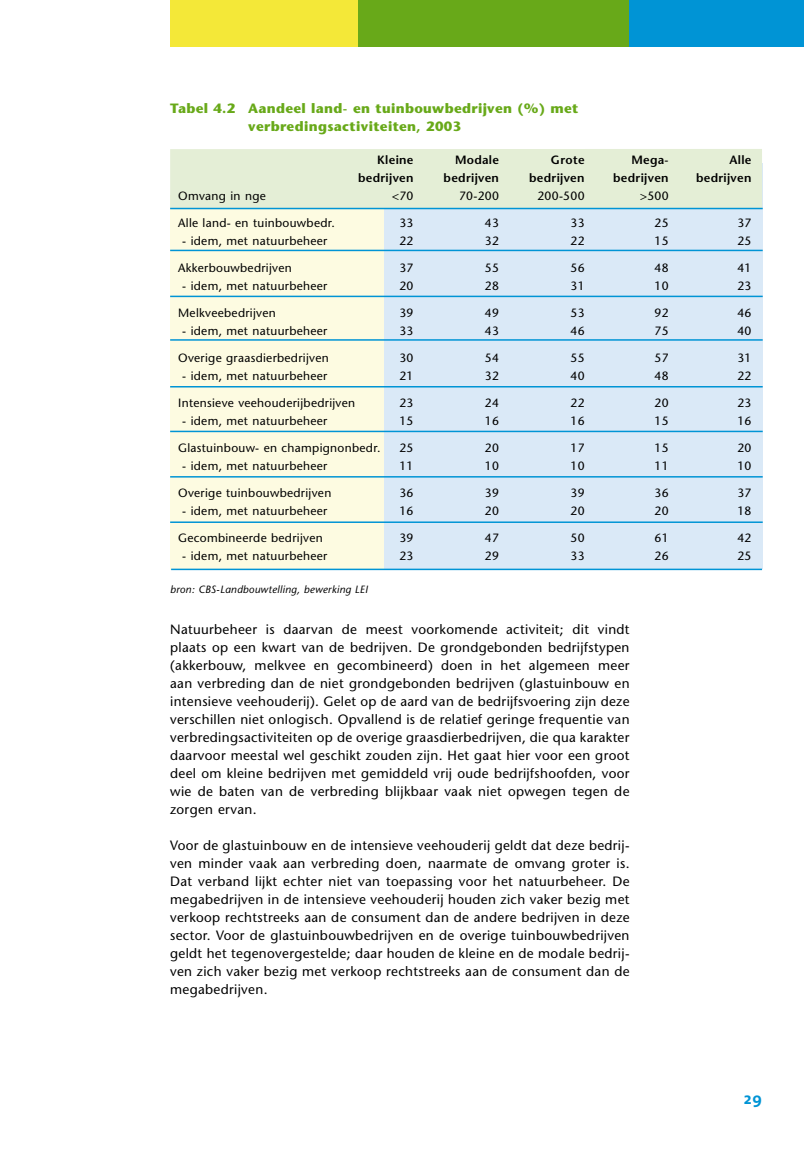
<style>
.page{position:relative;width:804px;height:1149px;background:#fff}
.page>*{position:absolute;margin:0;border:0;box-sizing:border-box;transform-origin:0 0}
.t1{font:700 16.5px "The Sans";color:#0094d5}
.t2{font:13.5px/18px "Stone Sans";letter-spacing:.025em;color:#000;text-align:justify}
.t3{font:700 13.5px/18px "Stone Sans";letter-spacing:.025em;color:#68a919}
.t4{font:12px "Stone Sans";letter-spacing:.025em;color:#000}
.t5{font:600 12px "Stone Sans";letter-spacing:.025em;color:#000}
.t6{font:italic 10.5px "Stone Sans";letter-spacing:.025em;color:#000}
</style>
<div class="page">
<div style="left:308px;top:0;width:389px;height:47px;background:#68a919"></div>
<div style="left:629px;top:0;width:175px;height:47px;background:#0094d5"></div>
<div style="left:170px;top:0;width:187px;height:47px;background:#f4e838"></div>
<div style="left:171px;top:163px;width:591px;height:405px;background:#dae9f7"></div>
<div style="left:170px;top:195px;width:213px;height:374px;background:#fdfbe1"></div>
<div style="left:170px;top:149px;width:592px;height:60px;background:#e4eed6"></div>
<hr style="left:170px;top:208px;width:592px;height:1px;background:#0094d5">
<hr style="left:171px;top:568px;width:591px;height:2px;background:#0094d5">
<hr style="left:170px;top:249px;width:592px;height:2px;background:#0094d5">
<hr style="left:170px;top:295px;width:592px;height:2px;background:#0094d5">
<hr style="left:170px;top:339px;width:592px;height:1px;background:#0094d5">
<hr style="left:170px;top:386px;width:592px;height:1px;background:#0094d5">
<hr style="left:170px;top:430px;width:592px;height:2px;background:#0094d5">
<hr style="left:170px;top:476px;width:592px;height:1px;background:#0094d5">
<hr style="left:170px;top:521px;width:592px;height:2px;background:#0094d5">
<p class="t3" style="left:248px;top:99px;width:332px;text-indent:-78px">Tabel 4.2 Aandeel land- en tuinbouwbedrijven (%) met verbredingsactiviteiten, 2003</p>
<p class="t5" style="left:377px;top:152px;width:38px">Kleine</p>
<p class="t5" style="left:455px;top:152px;width:46px">Modale</p>
<p class="t5" style="left:551px;top:152px;width:35px">Grote</p>
<p class="t5" style="left:631px;top:152px;width:39px">Mega-</p>
<p class="t5" style="left:729px;top:152px;width:23px">Alle</p>
<p class="t5" style="left:358px;top:170px;width:57px">bedrijven</p>
<p class="t5" style="left:443px;top:170px;width:57px">bedrijven</p>
<p class="t5" style="left:529px;top:170px;width:57px">bedrijven</p>
<p class="t5" style="left:613px;top:170px;width:57px">bedrijven</p>
<p class="t5" style="left:696px;top:170px;width:57px">bedrijven</p>
<p class="t4" style="left:178px;top:188px;width:89px">Omvang in nge</p>
<p class="t4" style="left:392px;top:188px;width:23px">&lt;70</p>
<p class="t4" style="left:459px;top:188px;width:41px">70-200</p>
<p class="t4" style="left:537px;top:188px;width:49px">200-500</p>
<p class="t4" style="left:640px;top:188px;width:30px">&gt;500</p>
<p class="t4" style="left:178px;top:215px;width:158px">Alle land- en tuinbouwbedr.</p>
<p class="t4" style="left:399px;top:215px;width:16px">33</p>
<p class="t4" style="left:485px;top:215px;width:16px">43</p>
<p class="t4" style="left:570px;top:215px;width:16px">33</p>
<p class="t4" style="left:654px;top:215px;width:16px">25</p>
<p class="t4" style="left:737px;top:215px;width:16px">37</p>
<p class="t4" style="left:182px;top:233px;width:147px">- idem, met natuurbeheer</p>
<p class="t4" style="left:399px;top:233px;width:16px">22</p>
<p class="t4" style="left:485px;top:233px;width:16px">32</p>
<p class="t4" style="left:570px;top:233px;width:16px">22</p>
<p class="t4" style="left:654px;top:233px;width:16px">15</p>
<p class="t4" style="left:737px;top:233px;width:16px">25</p>
<p class="t4" style="left:178px;top:260px;width:115px">Akkerbouwbedrijven</p>
<p class="t4" style="left:399px;top:260px;width:16px">37</p>
<p class="t4" style="left:485px;top:260px;width:16px">55</p>
<p class="t4" style="left:570px;top:260px;width:16px">56</p>
<p class="t4" style="left:654px;top:260px;width:16px">48</p>
<p class="t4" style="left:737px;top:260px;width:16px">41</p>
<p class="t4" style="left:182px;top:278px;width:147px">- idem, met natuurbeheer</p>
<p class="t4" style="left:399px;top:278px;width:16px">20</p>
<p class="t4" style="left:485px;top:278px;width:16px">28</p>
<p class="t4" style="left:570px;top:278px;width:16px">31</p>
<p class="t4" style="left:654px;top:278px;width:16px">10</p>
<p class="t4" style="left:737px;top:278px;width:16px">23</p>
<p class="t4" style="left:178px;top:305px;width:99px">Melkveebedrijven</p>
<p class="t4" style="left:399px;top:305px;width:16px">39</p>
<p class="t4" style="left:485px;top:305px;width:16px">49</p>
<p class="t4" style="left:570px;top:305px;width:16px">53</p>
<p class="t4" style="left:654px;top:305px;width:16px">92</p>
<p class="t4" style="left:737px;top:305px;width:16px">46</p>
<p class="t4" style="left:182px;top:323px;width:147px">- idem, met natuurbeheer</p>
<p class="t4" style="left:399px;top:323px;width:16px">33</p>
<p class="t4" style="left:485px;top:323px;width:16px">43</p>
<p class="t4" style="left:570px;top:323px;width:16px">46</p>
<p class="t4" style="left:654px;top:323px;width:16px">75</p>
<p class="t4" style="left:737px;top:323px;width:16px">40</p>
<p class="t4" style="left:178px;top:350px;width:152px">Overige graasdierbedrijven</p>
<p class="t4" style="left:399px;top:350px;width:16px">30</p>
<p class="t4" style="left:485px;top:350px;width:16px">54</p>
<p class="t4" style="left:570px;top:350px;width:16px">55</p>
<p class="t4" style="left:654px;top:350px;width:16px">57</p>
<p class="t4" style="left:737px;top:350px;width:16px">31</p>
<p class="t4" style="left:182px;top:368px;width:147px">- idem, met natuurbeheer</p>
<p class="t4" style="left:399px;top:368px;width:16px">21</p>
<p class="t4" style="left:485px;top:368px;width:16px">32</p>
<p class="t4" style="left:570px;top:368px;width:16px">40</p>
<p class="t4" style="left:654px;top:368px;width:16px">48</p>
<p class="t4" style="left:737px;top:368px;width:16px">22</p>
<p class="t4" style="left:178px;top:395px;width:178px">Intensieve veehouderijbedrijven</p>
<p class="t4" style="left:399px;top:395px;width:16px">23</p>
<p class="t4" style="left:485px;top:395px;width:16px">24</p>
<p class="t4" style="left:570px;top:395px;width:16px">22</p>
<p class="t4" style="left:654px;top:395px;width:16px">20</p>
<p class="t4" style="left:737px;top:395px;width:16px">23</p>
<p class="t4" style="left:182px;top:413px;width:147px">- idem, met natuurbeheer</p>
<p class="t4" style="left:399px;top:413px;width:16px">15</p>
<p class="t4" style="left:485px;top:413px;width:16px">16</p>
<p class="t4" style="left:570px;top:413px;width:16px">16</p>
<p class="t4" style="left:654px;top:413px;width:16px">15</p>
<p class="t4" style="left:737px;top:413px;width:16px">16</p>
<p class="t4" style="left:178px;top:440px;width:204px">Glastuinbouw- en champignonbedr.</p>
<p class="t4" style="left:399px;top:440px;width:16px">25</p>
<p class="t4" style="left:485px;top:440px;width:16px">20</p>
<p class="t4" style="left:570px;top:440px;width:16px">17</p>
<p class="t4" style="left:654px;top:440px;width:16px">15</p>
<p class="t4" style="left:737px;top:440px;width:16px">20</p>
<p class="t4" style="left:182px;top:458px;width:147px">- idem, met natuurbeheer</p>
<p class="t4" style="left:399px;top:458px;width:16px">11</p>
<p class="t4" style="left:485px;top:458px;width:16px">10</p>
<p class="t4" style="left:570px;top:458px;width:16px">10</p>
<p class="t4" style="left:654px;top:458px;width:16px">11</p>
<p class="t4" style="left:737px;top:458px;width:16px">10</p>
<p class="t4" style="left:178px;top:485px;width:155px">Overige tuinbouwbedrijven</p>
<p class="t4" style="left:399px;top:485px;width:16px">36</p>
<p class="t4" style="left:485px;top:485px;width:16px">39</p>
<p class="t4" style="left:570px;top:485px;width:16px">39</p>
<p class="t4" style="left:654px;top:485px;width:16px">36</p>
<p class="t4" style="left:737px;top:485px;width:16px">37</p>
<p class="t4" style="left:182px;top:503px;width:147px">- idem, met natuurbeheer</p>
<p class="t4" style="left:399px;top:503px;width:16px">16</p>
<p class="t4" style="left:485px;top:503px;width:16px">20</p>
<p class="t4" style="left:570px;top:503px;width:16px">20</p>
<p class="t4" style="left:654px;top:503px;width:16px">20</p>
<p class="t4" style="left:737px;top:503px;width:16px">18</p>
<p class="t4" style="left:178px;top:530px;width:146px">Gecombineerde bedrijven</p>
<p class="t4" style="left:399px;top:530px;width:16px">39</p>
<p class="t4" style="left:485px;top:530px;width:16px">47</p>
<p class="t4" style="left:570px;top:530px;width:16px">50</p>
<p class="t4" style="left:654px;top:530px;width:16px">61</p>
<p class="t4" style="left:737px;top:530px;width:16px">42</p>
<p class="t4" style="left:182px;top:548px;width:147px">- idem, met natuurbeheer</p>
<p class="t4" style="left:399px;top:548px;width:16px">23</p>
<p class="t4" style="left:485px;top:548px;width:16px">29</p>
<p class="t4" style="left:570px;top:548px;width:16px">33</p>
<p class="t4" style="left:654px;top:548px;width:16px">26</p>
<p class="t4" style="left:737px;top:548px;width:16px">25</p>
<p class="t6" style="left:170px;top:583px;width:199px">bron: CBS-Landbouwtelling, bewerking LEI</p>
<p class="t2" style="left:170px;top:619px;width:461px">Natuurbeheer is daarvan de meest voorkomende activiteit; dit vindt plaats op een kwart van de bedrijven. De grondgebonden bedrijfstypen (akkerbouw, melkvee en gecombineerd) doen in het algemeen meer aan verbreding dan de niet grondgebonden bedrijven (glastuinbouw en intensieve veehouderij). Gelet op de aard van de bedrijfsvoering zijn deze verschillen niet onlogisch. Opvallend is de relatief geringe frequentie van verbredingsactiviteiten op de overige graasdierbedrijven, die qua karakter daarvoor meestal wel geschikt zouden zijn. Het gaat hier voor een groot deel om kleine bedrijven met gemiddeld vrij oude bedrijfshoofden, voor wie de baten van de verbreding blijkbaar vaak niet opwegen tegen de zorgen ervan.</p>
<p class="t2" style="left:170px;top:835px;width:461px">Voor de glastuinbouw en de intensieve veehouderij geldt dat deze bedrij&shy;ven minder vaak aan verbreding doen, naarmate de omvang groter is.<br>Dat verband lijkt echter niet van toepassing voor het natuurbeheer. De megabedrijven in de intensieve veehouderij houden zich vaker bezig met verkoop rechtstreeks aan de consument dan de andere bedrijven in deze sector. Voor de glastuinbouwbedrijven en de overige tuinbouwbedrijven geldt het tegenovergestelde; daar houden de kleine en de modale bedrij&shy;ven zich vaker bezig met verkoop rechtstreeks aan de consument dan de megabedrijven.</p>
<p class="t1" style="left:744px;top:1084px;width:10px">29</p>
</div>
